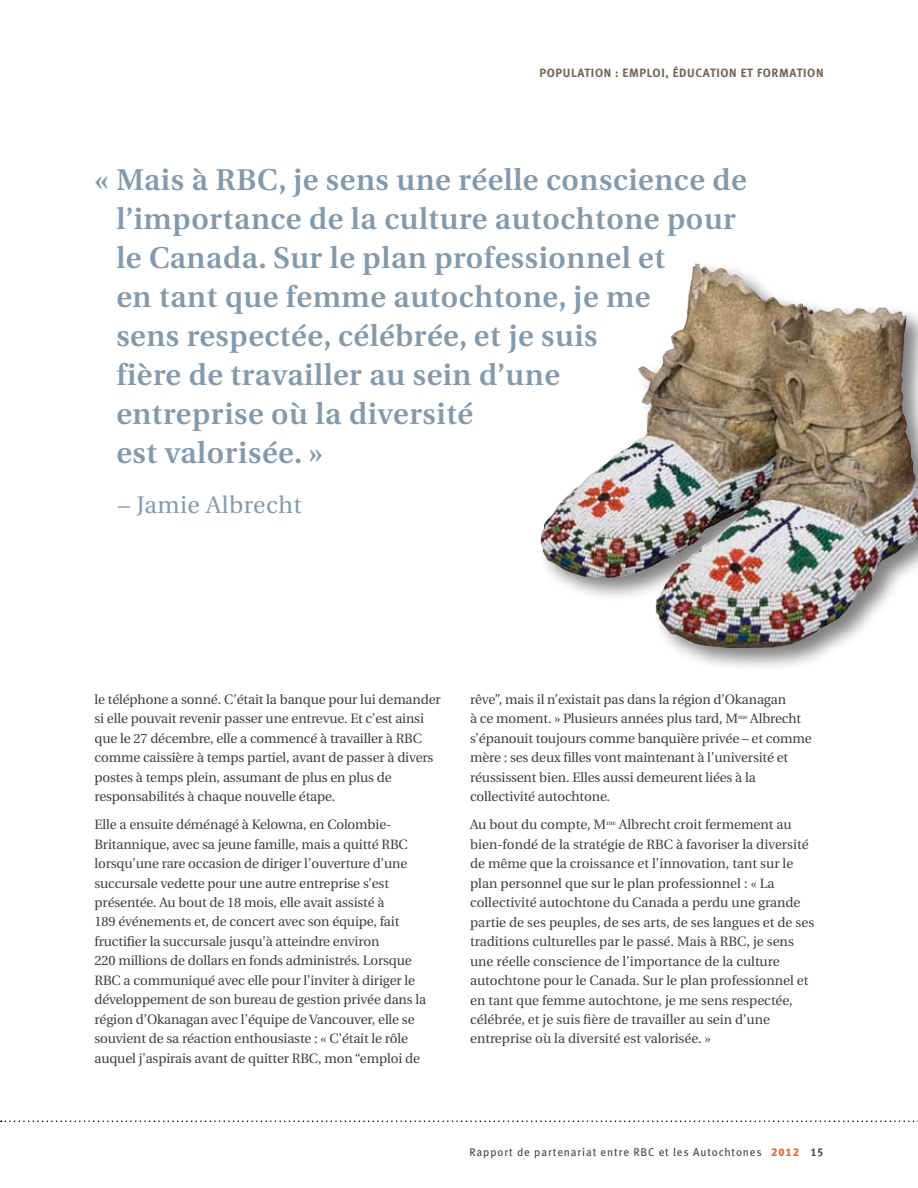
<style>
.page{position:relative;width:918px;height:1188px;background:#fff}
.page>*{position:absolute;margin:0;border:0;box-sizing:border-box;transform-origin:0 0}
.t1{font:600 30px/39px "Utopia";letter-spacing:.02em;color:#849aab}
.t2{font:24px "Utopia";letter-spacing:.02em;color:#849aab}
.t3{font:13.5px/19.5px "Utopia";letter-spacing:-.01em;color:#414042}
.t4{font:12px "Meta Bold LF";letter-spacing:.05em;color:#716653}
.t5{font:11.25px "Meta Book LF";letter-spacing:.08em;color:#464547}
.s1{font-family:"Meta Black LF";color:#e67141}
.s2{font-family:"Meta Bold LF"}
</style>
<div class="page">
<svg style="left:1px;top:1120px;width:917px;height:2px"></svg>
<div style="left:537px;top:259px;width:381px;height:414px;background:#000;opacity:.5"></div>
<img style="left:540px;top:265px;width:378px;height:383px">
<p class="t4" style="left:539px;top:66px;width:286px">POPULATION : EMPLOI, ÉDUCATION ET FORMATION</p>
<p class="t1" style="left:116px;top:161px;width:632px;text-indent:-22px">« Mais à RBC, je sens une réelle conscience de l’importance de la culture autochtone pour le Canada. Sur le plan professionnel et<br>en tant que femme autochtone, je me<br>sens respectée, célébrée, et je suis<br>fière de travailler au sein d’une<br>entreprise où la diversité<br>est valorisée. »</p>
<h2 class="t2" style="left:118px;top:492px;width:185px">– Jamie Albrecht</h2>
<p class="t3" style="left:94px;top:690px;width:348px">le téléphone a sonné. C’était la banque pour lui demander si elle pouvait revenir passer une entrevue. Et c’est ainsi que le 27 décembre, elle a commencé à travailler à RBC comme caissière à temps partiel, avant de passer à divers postes à temps plein, assumant de plus en plus de responsabilités à chaque nouvelle étape.</p>
<p class="t3" style="left:94px;top:815px;width:333px">Elle a ensuite déménagé à Kelowna, en Colombie-Britannique, avec sa jeune famille, mais a quitté RBC lorsqu’une rare occasion de diriger l’ouverture d’une succursale vedette pour une autre entreprise s’est présentée. Au bout de 18 mois, elle avait assisté à<br>189 événements et, de concert avec son équipe, fait fructifier la succursale jusqu’à atteindre environ<br>220 millions de dollars en fonds administrés. Lorsque RBC a communiqué avec elle pour l’inviter à diriger le développement de son bureau de gestion privée dans la région d’Okanagan avec l’équipe de Vancouver, elle se souvient de sa réaction enthousiaste : « C’était le rôle auquel j’aspirais avant de quitter RBC, mon “emploi de</p>
<p class="t3" style="left:470px;top:690px;width:343px">rêve”, mais il n’existait pas dans la région d’Okanagan<br>à ce moment. » Plusieurs années plus tard, M<sup>me</sup> Albrecht s’épanouit toujours comme banquière privée – et comme mère : ses deux filles vont maintenant à l’université et réussissent bien. Elles aussi demeurent liées à la collectivité autochtone.</p>
<p class="t3" style="left:470px;top:815px;width:346px">Au bout du compte, M<sup>me</sup> Albrecht croit fermement au bien-fondé de la stratégie de RBC à favoriser la diversité de même que la croissance et l’innovation, tant sur le plan personnel que sur le plan professionnel : « La collectivité autochtone du Canada a perdu une grande partie de ses peuples, de ses arts, de ses langues et de ses traditions culturelles par le passé. Mais à RBC, je sens une réelle conscience de l’importance de la culture autochtone pour le Canada. Sur le plan professionnel et en tant que femme autochtone, je me sens respectée, célébrée, et je suis fière de travailler au sein d’une entreprise où la diversité est valorisée. »●</p>
<p class="t5" style="left:470px;top:1146px;width:355px">Rapport de partenariat entre RBC et les Autochtones <span class="s1">2012</span> <span class="s2">15</span></p>
</div>
